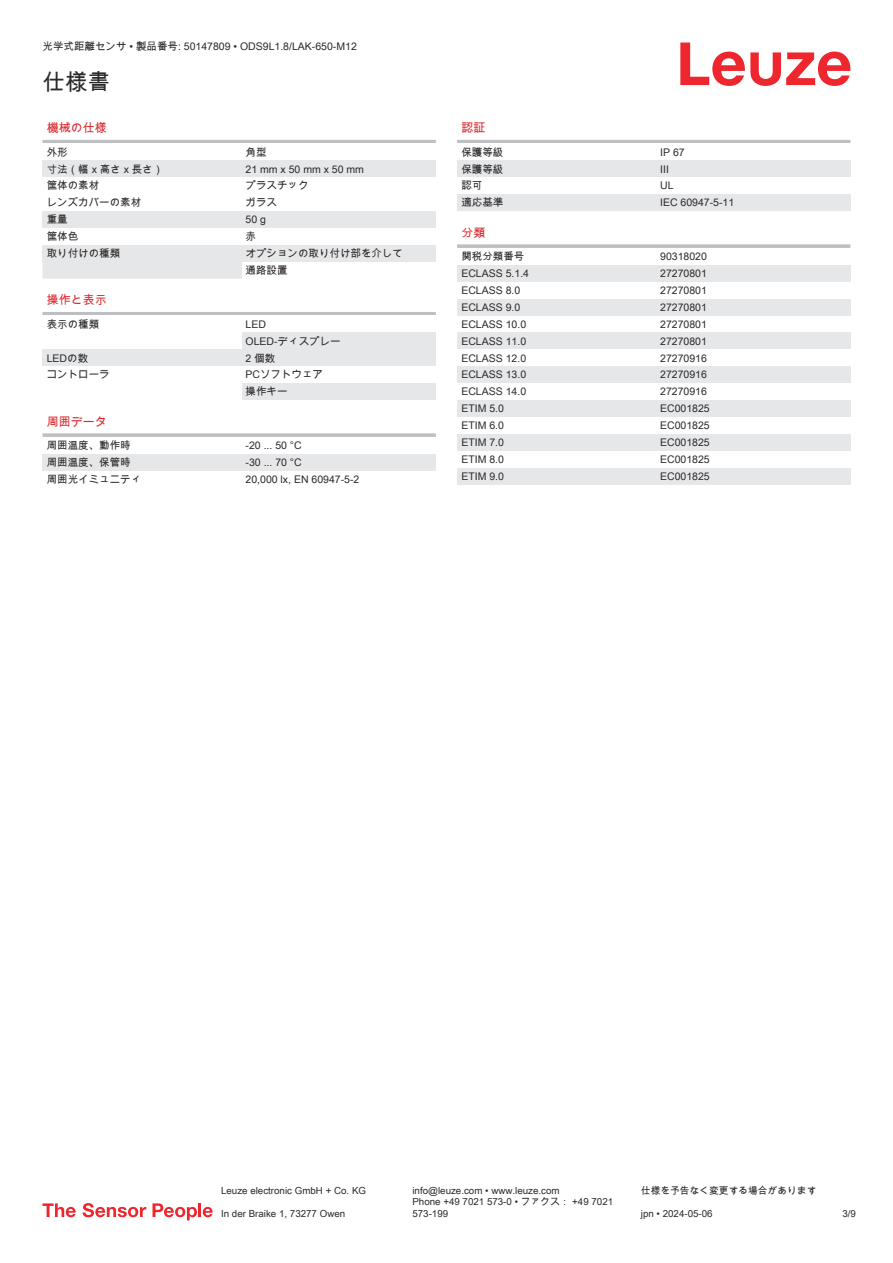
<style>
.page{position:relative;width:893px;height:1263px;background:#fff}
.page>*{position:absolute;margin:0;border:0;box-sizing:border-box;transform-origin:0 0}
.t1{font:22.5px "Arial Unicode MS";color:#2b292a}
.t2{font:12px "Arial Unicode MS";color:#db2a30}
.t3{font:10.5px/17px "Arial Unicode MS";color:#2b292a}
.t4{font:9.75px/11.7px "Arial Unicode MS";color:#2b292a}
</style>
<div class="page">
<svg style="left:680px;top:43px;width:170px;height:43px"></svg>
<div style="left:43px;top:262px;width:199px;height:17px;background:#e6e7e9"></div>
<hr style="left:43px;top:140px;width:393px;height:3px;background:#bdbfc1">
<div style="left:43px;top:160px;width:199px;height:17px;background:#e6e7e9"></div>
<div style="left:242px;top:160px;width:194px;height:17px;background:#e6e7e9"></div>
<div style="left:43px;top:211px;width:199px;height:17px;background:#e6e7e9"></div>
<div style="left:242px;top:211px;width:194px;height:17px;background:#e6e7e9"></div>
<div style="left:43px;top:245px;width:199px;height:17px;background:#e6e7e9"></div>
<div style="left:242px;top:245px;width:194px;height:17px;background:#e6e7e9"></div>
<svg style="left:43px;top:312px;width:393px;height:3px"></svg>
<div style="left:242px;top:332px;width:194px;height:17px;background:#e6e7e9"></div>
<div style="left:43px;top:349px;width:199px;height:17px;background:#e6e7e9"></div>
<div style="left:242px;top:349px;width:194px;height:17px;background:#e6e7e9"></div>
<div style="left:242px;top:383px;width:194px;height:17px;background:#e6e7e9"></div>
<svg style="left:43px;top:433px;width:393px;height:4px;background:#c3c5c7"></svg>
<div style="left:43px;top:454px;width:199px;height:17px;background:#e6e7e9"></div>
<div style="left:242px;top:454px;width:194px;height:17px;background:#e6e7e9"></div>
<hr style="left:457px;top:140px;width:393px;height:3px;background:#bdbfc1">
<div style="left:457px;top:160px;width:200px;height:17px;background:#e6e7e9"></div>
<div style="left:657px;top:160px;width:193px;height:17px;background:#e6e7e9"></div>
<div style="left:457px;top:194px;width:200px;height:17px;background:#e6e7e9"></div>
<div style="left:657px;top:194px;width:193px;height:17px;background:#e6e7e9"></div>
<svg style="left:457px;top:244px;width:393px;height:4px;background:#c3c5c7"></svg>
<div style="left:457px;top:265px;width:200px;height:17px;background:#e6e7e9"></div>
<div style="left:657px;top:265px;width:193px;height:17px;background:#e6e7e9"></div>
<div style="left:457px;top:299px;width:200px;height:17px;background:#e6e7e9"></div>
<div style="left:657px;top:299px;width:193px;height:17px;background:#e6e7e9"></div>
<div style="left:457px;top:332px;width:200px;height:17px;background:#e6e7e9"></div>
<div style="left:657px;top:332px;width:193px;height:17px;background:#e6e7e9"></div>
<div style="left:457px;top:366px;width:200px;height:17px;background:#e6e7e9"></div>
<div style="left:657px;top:366px;width:193px;height:17px;background:#e6e7e9"></div>
<div style="left:457px;top:400px;width:200px;height:17px;background:#e6e7e9"></div>
<div style="left:657px;top:400px;width:193px;height:17px;background:#e6e7e9"></div>
<div style="left:457px;top:434px;width:200px;height:17px;background:#e6e7e9"></div>
<div style="left:657px;top:434px;width:193px;height:17px;background:#e6e7e9"></div>
<div style="left:457px;top:468px;width:200px;height:17px;background:#e6e7e9"></div>
<div style="left:657px;top:468px;width:193px;height:17px;background:#e6e7e9"></div>
<svg style="left:43px;top:1203px;width:33px;height:14px"></svg>
<svg style="left:83px;top:1203px;width:63px;height:14px"></svg>
<svg style="left:153px;top:1203px;width:44px;height:17px"></svg>
<hr style="left:198px;top:1203px;width:3px;height:14px;background:#ed272d">
<svg style="left:203px;top:1207px;width:10px;height:10px"></svg>
<p class="t3" style="left:43px;top:38px;width:316px">光学式距離センサ • 製品番号: 50147809 • ODS9L1.8/LAK-650-M12</p>
<h1 class="t1" style="left:43px;top:66px;width:69px">仕様書</h1>
<p class="t2" style="left:47px;top:119px;width:61px">機械の仕様</p>
<p class="t3" style="left:47px;top:143px;width:22px">外形</p>
<p class="t3" style="left:246px;top:143px;width:22px">角型</p>
<p class="t3" style="left:47px;top:160px;width:118px">寸法（幅 x 高さ x 長さ）</p>
<p class="t3" style="left:246px;top:160px;width:120px">21 mm x 50 mm x 50 mm</p>
<p class="t3" style="left:47px;top:177px;width:54px">筐体の素材</p>
<p class="t3" style="left:246px;top:177px;width:64px">プラスチック</p>
<p class="t3" style="left:47px;top:194px;width:96px">レンズカバーの素材</p>
<p class="t3" style="left:246px;top:194px;width:33px">ガラス</p>
<p class="t3" style="left:47px;top:211px;width:22px">重量</p>
<p class="t3" style="left:246px;top:211px;width:22px">50 g</p>
<p class="t3" style="left:47px;top:228px;width:33px">筐体色</p>
<p class="t3" style="left:246px;top:228px;width:12px">赤</p>
<p class="t3" style="left:47px;top:245px;width:75px">取り付けの種類</p>
<p class="t3" style="left:246px;top:245px;width:159px">オプションの取り付け部を介して通路設置</p>
<p class="t2" style="left:47px;top:291px;width:61px">操作と表示</p>
<p class="t3" style="left:47px;top:315px;width:54px">表示の種類</p>
<p class="t3" style="left:246px;top:315px;width:97px">LED<br>OLED-ディスプレー</p>
<p class="t3" style="left:47px;top:349px;width:43px">LEDの数</p>
<p class="t3" style="left:246px;top:349px;width:31px">2 個数</p>
<p class="t3" style="left:47px;top:366px;width:64px">コントローラ</p>
<p class="t3" style="left:246px;top:366px;width:79px">PCソフトウェア操作キー</p>
<p class="t2" style="left:47px;top:413px;width:61px">周囲データ</p>
<p class="t3" style="left:47px;top:437px;width:85px">周囲温度、動作時</p>
<p class="t3" style="left:246px;top:437px;width:58px">-20 ... 50 °C</p>
<p class="t3" style="left:47px;top:454px;width:85px">周囲温度、保管時</p>
<p class="t3" style="left:246px;top:454px;width:58px">-30 ... 70 °C</p>
<p class="t3" style="left:47px;top:470px;width:96px">周囲光イミュニティ</p>
<p class="t3" style="left:246px;top:470px;width:115px">20,000 lx, EN 60947-5-2</p>
<p class="t2" style="left:461px;top:119px;width:25px">認証</p>
<p class="t3" style="left:461px;top:143px;width:43px">保護等級</p>
<p class="t3" style="left:660px;top:143px;width:26px">IP 67</p>
<p class="t3" style="left:461px;top:160px;width:43px">保護等級</p>
<p class="t3" style="left:660px;top:160px;width:10px">III</p>
<p class="t3" style="left:461px;top:177px;width:22px">認可</p>
<p class="t3" style="left:660px;top:177px;width:15px">UL</p>
<p class="t3" style="left:461px;top:194px;width:43px">適応基準</p>
<p class="t3" style="left:660px;top:194px;width:76px">IEC 60947-5-11</p>
<p class="t2" style="left:461px;top:224px;width:25px">分類</p>
<p class="t3" style="left:461px;top:248px;width:64px">関税分類番号</p>
<p class="t3" style="left:660px;top:248px;width:48px">90318020</p>
<p class="t3" style="left:461px;top:265px;width:69px">ECLASS 5.1.4</p>
<p class="t3" style="left:660px;top:265px;width:48px">27270801</p>
<p class="t3" style="left:461px;top:281px;width:60px">ECLASS 8.0</p>
<p class="t3" style="left:660px;top:281px;width:48px">27270801</p>
<p class="t3" style="left:461px;top:298px;width:60px">ECLASS 9.0</p>
<p class="t3" style="left:660px;top:298px;width:48px">27270801</p>
<p class="t3" style="left:461px;top:315px;width:66px">ECLASS 10.0</p>
<p class="t3" style="left:660px;top:315px;width:48px">27270801</p>
<p class="t3" style="left:461px;top:332px;width:66px">ECLASS 11.0</p>
<p class="t3" style="left:660px;top:332px;width:48px">27270801</p>
<p class="t3" style="left:461px;top:349px;width:66px">ECLASS 12.0</p>
<p class="t3" style="left:660px;top:349px;width:48px">27270916</p>
<p class="t3" style="left:461px;top:366px;width:66px">ECLASS 13.0</p>
<p class="t3" style="left:660px;top:366px;width:48px">27270916</p>
<p class="t3" style="left:461px;top:383px;width:66px">ECLASS 14.0</p>
<p class="t3" style="left:660px;top:383px;width:48px">27270916</p>
<p class="t3" style="left:461px;top:400px;width:44px">ETIM 5.0</p>
<p class="t3" style="left:660px;top:400px;width:51px">EC001825</p>
<p class="t3" style="left:461px;top:417px;width:44px">ETIM 6.0</p>
<p class="t3" style="left:660px;top:417px;width:51px">EC001825</p>
<p class="t3" style="left:461px;top:434px;width:44px">ETIM 7.0</p>
<p class="t3" style="left:660px;top:434px;width:51px">EC001825</p>
<p class="t3" style="left:461px;top:451px;width:44px">ETIM 8.0</p>
<p class="t3" style="left:660px;top:451px;width:51px">EC001825</p>
<p class="t3" style="left:461px;top:467px;width:44px">ETIM 9.0</p>
<p class="t3" style="left:660px;top:467px;width:51px">EC001825</p>
<p class="t4" style="left:221px;top:1184px;width:146px">Leuze electronic GmbH + Co. KG</p>
<p class="t4" style="left:412px;top:1184px;width:149px">info@leuze.com • www.leuze.com</p>
<p class="t4" style="left:641px;top:1184px;width:177px">仕様を予告なく変更する場合があります</p>
<p class="t4" style="left:221px;top:1207px;width:126px">In der Braike 1, 73277 Owen</p>
<p class="t4" style="left:412px;top:1196px;width:202px">Phone +49 7021 573-0 • ファクス： +49 7021<br>573-199</p>
<p class="t4" style="left:641px;top:1207px;width:73px">jpn • 2024-05-06</p>
<p class="t4" style="left:842px;top:1207px;width:15px">3/9</p>
</div>
